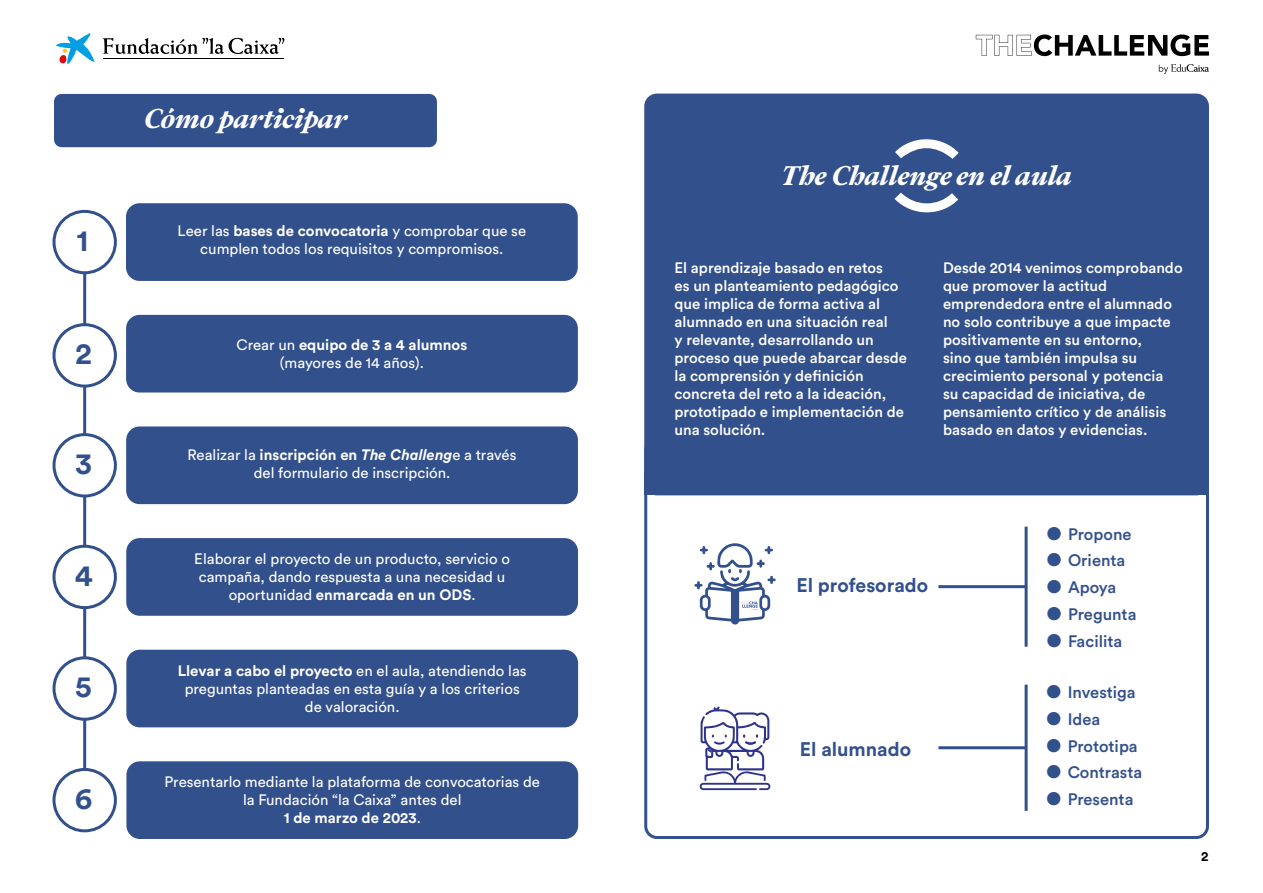
<style>
.page{position:relative;width:1263px;height:893px;background:#fff}
.page>*{position:absolute;margin:0;border:0;box-sizing:border-box;transform-origin:0 0}
.t1{font:italic 800 30px "Addington CF";letter-spacing:-.005em;color:#fff}
.t2{font:700 30px "Circular Std";color:#32508c}
.t3{font:italic 800 29.7px "Addington CF";color:#fff}
.t4{font:700 19.5px "Circular Std";color:#32508c}
.t5{font:500 16.5px "Circular Std";color:#32508c}
.General{font:500 15px/18px "Circular Std";color:#fff}
.t6{font:15px/18px "Circular Std";color:#fff;text-align:center}
.t7{font:700 15px "Circular Std";color:#fff}
.t8{font:700 13.5px "Circular Std";color:#000}
.s1{font-weight:700}
.s2{font-weight:400}
.s3{font-weight:700;font-style:italic}
.s4{font-size:18px}
</style>
<div class="page">
<svg style="left:56px;top:33px;width:39px;height:31px"></svg>
<hr style="left:103px;top:58px;width:181px;height:1px;background:#000">
<hr style="left:103px;top:59px;width:181px;height:1px;background:#000">
<svg style="left:103px;top:38px;width:182px;height:16px"></svg>
<svg style="left:1159px;top:64px;width:50px;height:10px"></svg>
<svg style="left:976px;top:35px;width:233px;height:21px"></svg>
<div style="left:127px;top:204px;width:450px;height:76px;background:#32508c;border-radius:13px"></div>
<div style="left:126px;top:203px;width:452px;height:78px;border:2px solid #32508c;border-radius:13px"></div>
<div style="left:127px;top:427px;width:450px;height:76px;background:#32508c;border-radius:13px"></div>
<div style="left:126px;top:426px;width:452px;height:78px;border:2px solid #32508c;border-radius:13px"></div>
<div style="left:127px;top:650px;width:450px;height:77px;background:#32508c;border-radius:13px"></div>
<div style="left:126px;top:650px;width:452px;height:77px;border:2px solid #32508c;border-radius:13px"></div>
<div style="left:127px;top:316px;width:450px;height:76px;background:#32508c;border-radius:13px"></div>
<div style="left:126px;top:315px;width:452px;height:77px;border:2px solid #32508c;border-radius:13px"></div>
<div style="left:127px;top:539px;width:450px;height:76px;background:#32508c;border-radius:13px"></div>
<div style="left:126px;top:538px;width:452px;height:78px;border:2px solid #32508c;border-radius:13px"></div>
<div style="left:127px;top:762px;width:450px;height:76px;background:#32508c;border-radius:13px"></div>
<div style="left:126px;top:761px;width:452px;height:78px;border:2px solid #32508c;border-radius:13px"></div>
<hr style="left:83px;top:269px;width:3px;height:523px;background:#32508c">
<div style="left:644px;top:94px;width:565px;height:401px;background:#32508c;border-radius:13px"></div>
<div style="left:644px;top:437px;width:565px;height:402px;border:3px solid #32508c;border-radius:11px"></div>
<svg style="left:894px;top:193px;width:64px;height:20px"></svg>
<svg style="left:895px;top:139px;width:64px;height:20px"></svg>
<div style="left:54px;top:94px;width:383px;height:53px;background:#32508c"></div>
<div style="left:54px;top:211px;width:61px;height:62px;background:#fff;border-radius:50%"></div>
<div style="left:52px;top:210px;width:65px;height:64px;border:3px solid #32508c;border-radius:50%"></div>
<div style="left:54px;top:435px;width:61px;height:61px;background:#fff;border-radius:50%"></div>
<div style="left:52px;top:433px;width:65px;height:64px;border:3px solid #32508c;border-radius:50%"></div>
<div style="left:54px;top:658px;width:61px;height:61px;background:#fff;border-radius:50%"></div>
<div style="left:52px;top:656px;width:65px;height:65px;border:3px solid #32508c;border-radius:50%"></div>
<div style="left:54px;top:325px;width:61px;height:61px;background:#fff;border-radius:50%"></div>
<div style="left:52px;top:323px;width:65px;height:65px;border:3px solid #32508c;border-radius:50%"></div>
<div style="left:54px;top:546px;width:61px;height:62px;background:#fff;border-radius:50%"></div>
<div style="left:52px;top:545px;width:65px;height:64px;border:3px solid #32508c;border-radius:50%"></div>
<div style="left:54px;top:769px;width:61px;height:62px;background:#fff;border-radius:50%"></div>
<div style="left:52px;top:768px;width:65px;height:64px;border:3px solid #32508c;border-radius:50%"></div>
<svg style="left:694px;top:543px;width:82px;height:82px"></svg>
<hr style="left:1024px;top:527px;width:3px;height:120px;background:#32508c">
<hr style="left:938px;top:585px;width:88px;height:3px;background:#32508c">
<svg style="left:699px;top:706px;width:72px;height:84px"></svg>
<hr style="left:1024px;top:685px;width:3px;height:126px;background:#32508c">
<hr style="left:938px;top:746px;width:88px;height:3px;background:#32508c">
<div style="left:644px;top:472px;width:564px;height:23px;background:#32508c"></div>
<p class="t1" style="left:144px;top:101px;width:205px">Cómo participar</p>
<p class="t6" style="left:178px;top:222px;width:350px">Leer las <span class="s1">bases de convocatoria</span> y comprobar que se</p>
<p class="t2" style="left:77px;top:221px;width:13px">1</p>
<p class="t6" style="left:200px;top:240px;width:305px">cumplen todos los requisitos y compromisos.</p>
<p class="t7" style="left:237px;top:335px;width:232px"><span class="s2">Crear un</span> equipo de 3 a 4 alumnos</p>
<p class="t2" style="left:75px;top:334px;width:18px">2</p>
<p class="t6" style="left:280px;top:353px;width:146px">(mayores de 14 años).</p>
<p class="t2" style="left:75px;top:444px;width:18px">3</p>
<p class="t2" style="left:75px;top:556px;width:19px">4</p>
<p class="t2" style="left:75px;top:667px;width:18px">5</p>
<p class="t2" style="left:75px;top:779px;width:19px">6</p>
<p class="t6" style="left:188px;top:446px;width:330px">Realizar la <span class="s1">inscripción en</span> <span class="s3">The Challeng</span>e a través</p>
<p class="t6" style="left:254px;top:464px;width:198px">del formulario de inscripción.</p>
<p class="t6" style="left:194px;top:549px;width:317px">Elaborar el proyecto de un producto, servicio o campaña, dando respuesta a una necesidad u oportunidad <span class="s1">enmarcada en un ODS</span>.</p>
<p class="t6" style="left:178px;top:661px;width:350px"><span class="s1">Llevar a cabo el proyecto</span> en el aula, atendiendo las preguntas planteadas en esta guía y a los criterios de valoración.</p>
<p class="t6" style="left:165px;top:773px;width:377px">Presentarlo mediante la plataforma de convocatorias de la Fundación “la Caixa” antes del</p>
<p class="t7" style="left:284px;top:808px;width:139px">1 de marzo de 2023<span class="s2">.</span></p>
<p class="t3" style="left:781px;top:158px;width:293px">The Challenge en el aula</p>
<p class="General" style="left:674px;top:258px;width:234px">El aprendizaje basado en retos<br>es un planteamiento pedagógico que implica de forma activa al alumnado en una situación real<br>y relevante, desarrollando un proceso que puede abarcar desde la comprensión y definición concreta del reto a la ideación, prototipado e implementación de una solución.</p>
<p class="General" style="left:943px;top:258px;width:241px">Desde 2014 venimos comprobando que promover la actitud</p>
<p class="General" style="left:943px;top:294px;width:230px">emprendedora entre el alumnado no solo contribuye a que impacte positivamente en su entorno, sino que también impulsa su crecimiento personal y potencia su capacidad de iniciativa, de pensamiento crítico y de análisis basado en datos y evidencias.</p>
<p class="t4" style="left:796px;top:572px;width:133px">El profesorado</p>
<p class="t4" style="left:800px;top:737px;width:113px">El alumnado</p>
<p class="t5" style="left:1047px;top:523px;width:86px"><span class="s4">●</span> Propone</p>
<p class="t5" style="left:1047px;top:550px;width:80px"><span class="s4">●</span> Orienta</p>
<p class="t5" style="left:1047px;top:577px;width:71px"><span class="s4">●</span> Apoya</p>
<p class="t5" style="left:1047px;top:604px;width:91px"><span class="s4">●</span> Pregunta</p>
<p class="t5" style="left:1047px;top:630px;width:77px"><span class="s4">●</span> Facilita</p>
<p class="t5" style="left:1046px;top:682px;width:91px"><span class="s4">●</span> Investiga</p>
<p class="t5" style="left:1046px;top:709px;width:55px"><span class="s4">●</span> Idea</p>
<p class="t5" style="left:1046px;top:735px;width:93px"><span class="s4">●</span> Prototipa</p>
<p class="t5" style="left:1046px;top:762px;width:97px"><span class="s4">●</span> Contrasta</p>
<p class="t5" style="left:1046px;top:789px;width:89px"><span class="s4">●</span> Presenta</p>
<p class="t8" style="left:1201px;top:847px;width:9px">2</p>
</div>
